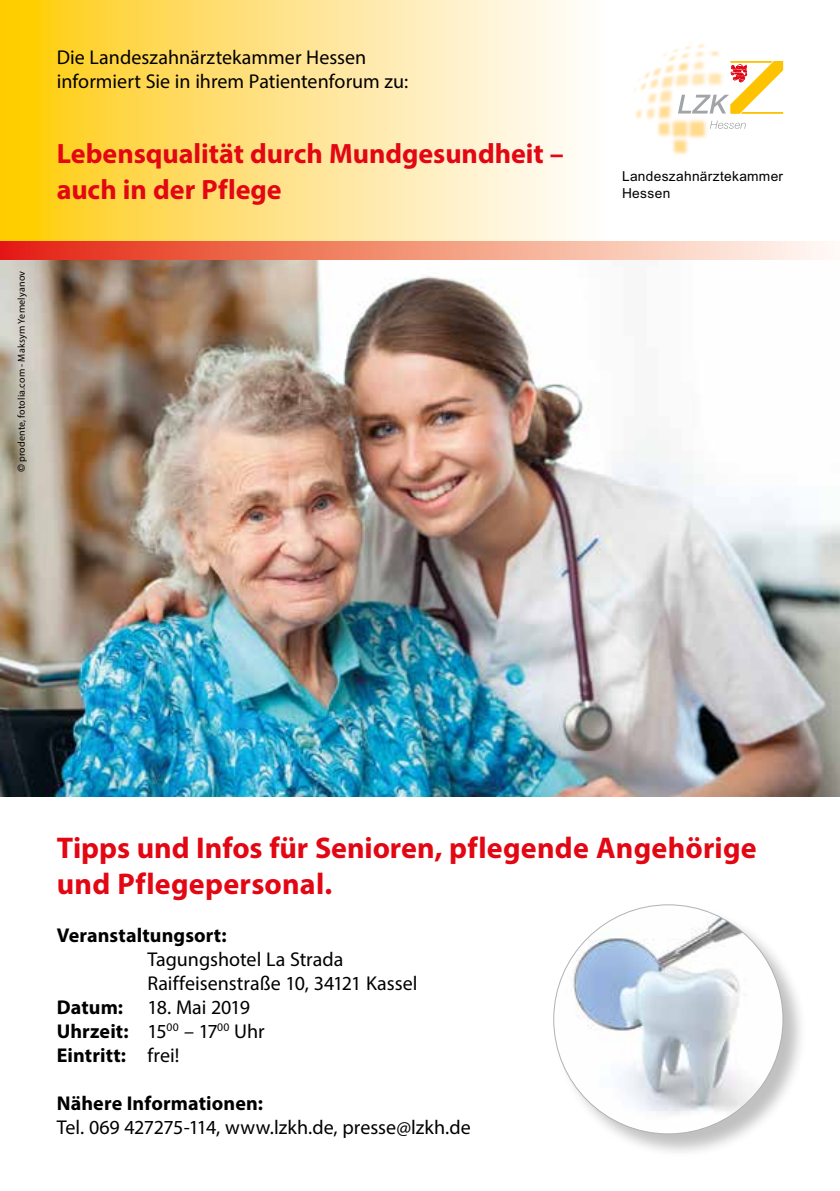
<style>
.page{position:relative;width:840px;height:1191px;background:#fff}
.page>*{position:absolute;margin:0;border:0;box-sizing:border-box;transform-origin:0 0}
.t1{font:700 30px/36px "Myriad Pro";letter-spacing:.005em;color:#e30613}
.t2{font:700 28px/36px "Myriad Pro";color:#e30613}
.t3{font:20px/24px "Myriad Pro";color:#000}
.t4{font:700 20px "Myriad Pro";letter-spacing:.005em;color:#000}
.t5{font:20px "Myriad Pro";letter-spacing:-.025em;color:#000}
.t6{font:13.8px/17.4px "Arial";letter-spacing:.02em;color:#000}
.t7{font:10px "Myriad Pro";letter-spacing:.02em;color:#000}
.s1{font-family:"Frutiger";font-weight:300}
.s2{font-weight:700}
.s3{font-weight:400}
</style>
<div class="page">
<img style="left:0;top:259px;width:839px;height:538px">
<svg style="left:0;top:0;width:576px;height:241px;background:#ffe385"></svg>
<div style="left:0;top:241px;width:839px;height:18px;background:linear-gradient(to right,#e42409,#fffff2)"></div>
<img style="left:634px;top:42px;width:86px;height:113px">
<svg style="left:709px;top:121px;width:36px;height:8px"></svg>
<svg style="left:677px;top:61px;width:105px;height:53px"></svg>
<div style="left:553px;top:904px;width:253px;height:254px;background:#000;opacity:.25"></div>
<img style="left:553px;top:905px;width:229px;height:228px;border-radius:114px">
<p class="t7" style="left:15px;top:472px;width:203px;rotate:-90deg"><span class="s1">©</span> prodente, fotolia.com - Maksym Yemelyanov</p>
<p class="t3" style="left:57px;top:45px;width:353px">Die Landeszahnärztekammer Hessen informiert Sie in ihrem Patientenforum zu:</p>
<h2 class="t2" style="left:57px;top:134px;width:508px">Lebensqualität durch Mundgesundheit – auch in der Pflege</h2>
<p class="t6" style="left:621px;top:167px;width:162px">Landeszahnärztekammer<br>Hessen</p>
<h1 class="t1" style="left:57px;top:828px;width:701px">Tipps und Infos für Senioren, pflegende Angehörige und Pflegepersonal.</h1>
<p class="t4" style="left:57px;top:922px;width:171px">Veranstaltungsort:</p>
<p class="t3" style="left:147px;top:946px;width:197px">Tagungshotel La Strada</p>
<p class="t3" style="left:147px;top:970px;width:271px">Raiffeisenstraße 10, 34121 Kassel</p>
<p class="t5" style="left:57px;top:994px;width:194px"><span class="s2">Datum:</span> 18. Mai 2019</p>
<p class="t4" style="left:57px;top:1018px;width:209px">Uhrzeit: <span class="s3">15</span><sup>00</sup> <span class="s3">– 17</span><sup>00</sup> <span class="s3">Uhr</span></p>
<p class="t4" style="left:57px;top:1042px;width:124px">Eintritt: <span class="s3">frei!</span></p>
<p class="t4" style="left:57px;top:1090px;width:208px">Nähere Informationen:</p>
<p class="t3" style="left:57px;top:1114px;width:415px">Tel. 069 427275-114, www.lzkh.de, presse@lzkh.de</p>
</div>
